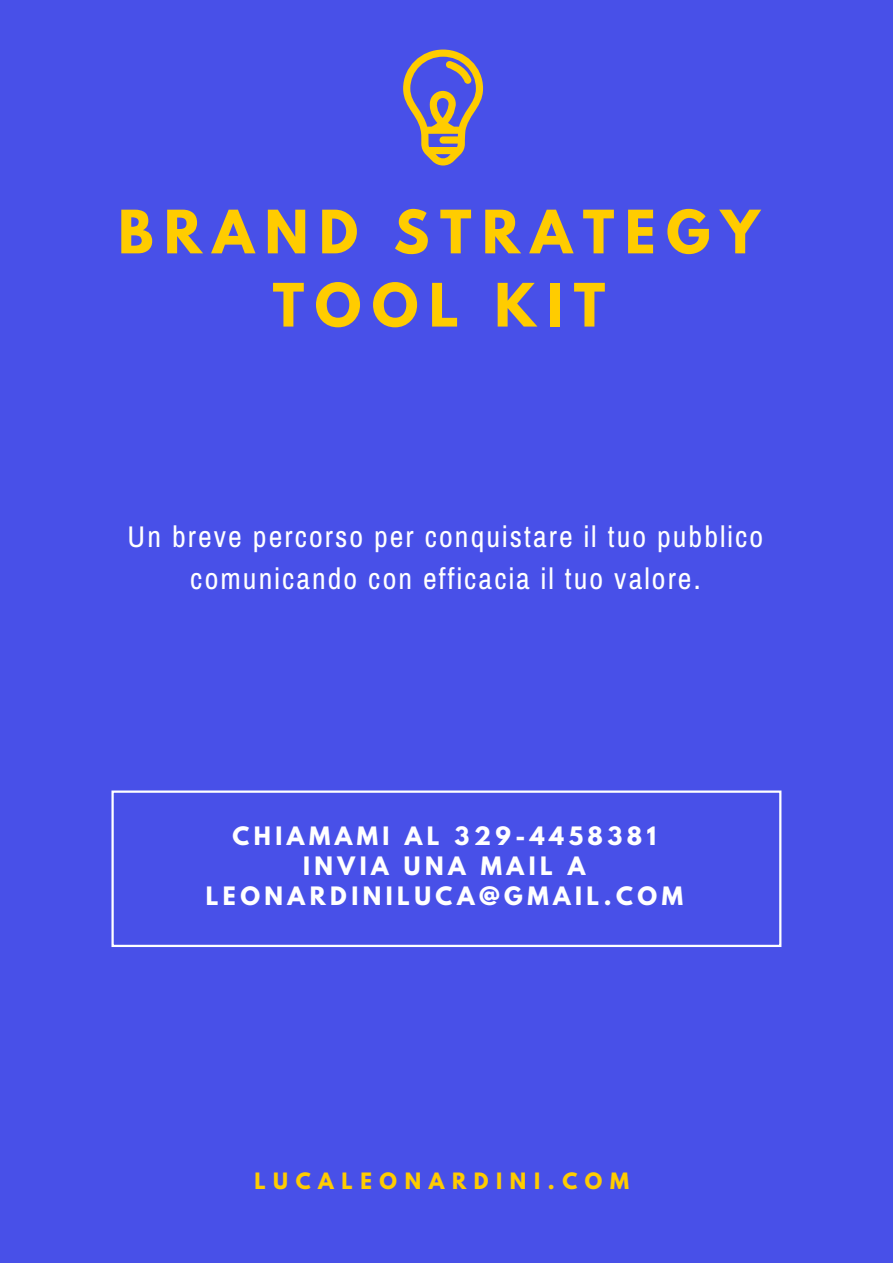
<style>
.page{position:relative;width:893px;height:1263px;background:#4850e8}
.page>*{position:absolute;margin:0;border:0;box-sizing:border-box;transform-origin:0 0}
.t1{font:700 52.95px/73.2px "League Spartan";letter-spacing:.2em;color:#fc0;text-align:center}
.t2{font:30px/41.7px "Archivo Narrow";letter-spacing:.07em;color:#fff;text-align:center}
.t3{font:700 22.5px/30.5px "League Spartan";letter-spacing:.2em;color:#fff;text-align:center}
.t4{font:700 19.95px "League Spartan";letter-spacing:.38em;color:#fc0}
</style>
<div class="page">
<svg style="left:403px;top:50px;width:80px;height:116px"></svg>
<div style="left:111px;top:790px;width:670px;height:157px;border:2px solid #fff"></div>
<h1 class="t1" style="left:118px;top:202px;width:643px">BRAND STRATEGY<br>TOOL KIT</h1>
<p class="t2" style="left:128px;top:515px;width:637px">Un breve percorso per conquistare il tuo pubblico comunicando con efficacia il tuo valore.</p>
<p class="t3" style="left:206px;top:823px;width:479px">CHIAMAMI AL 329-4458381<br>INVIA UNA MAIL A<br>LEONARDINILUCA@GMAIL.COM</p>
<p class="t4" style="left:254px;top:1171px;width:376px">LUCALEONARDINI.COM</p>
</div>
